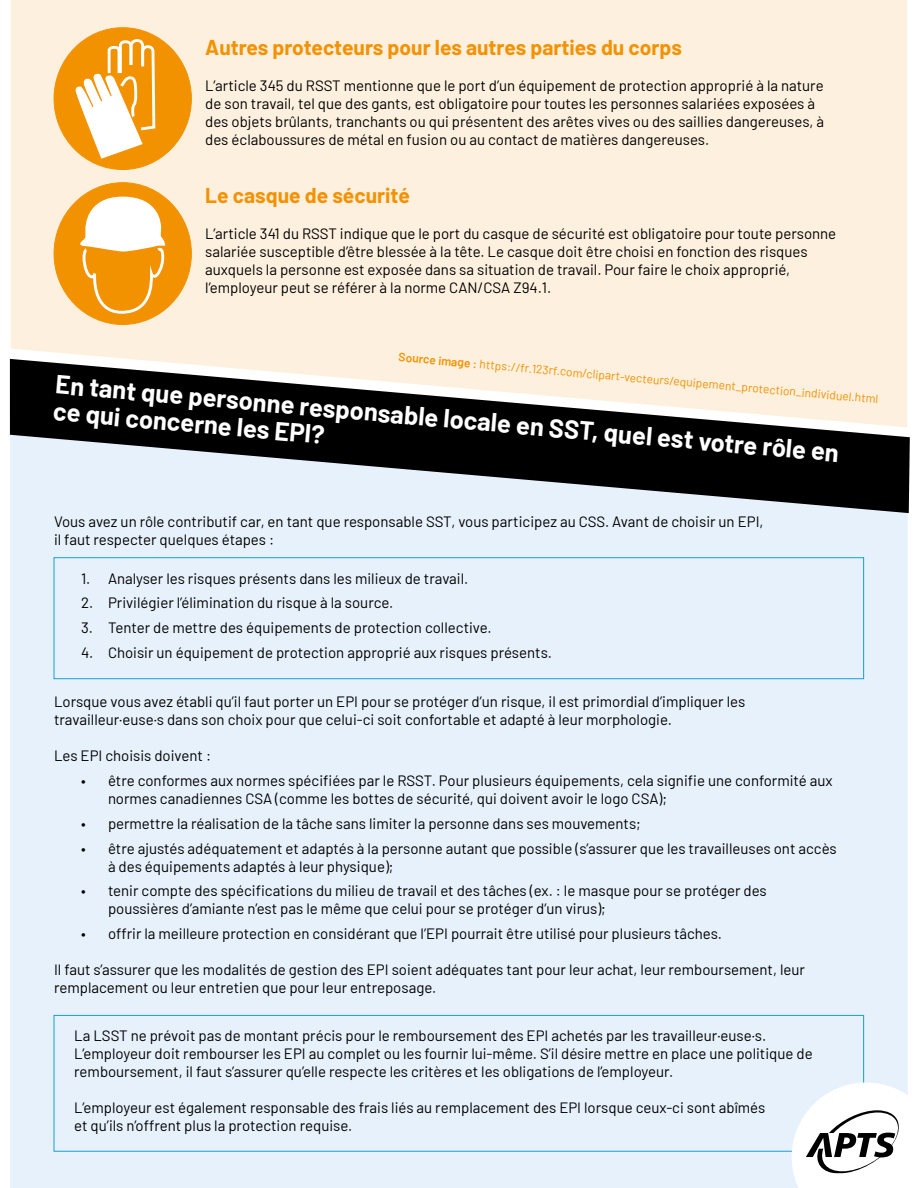
<style>
.page{position:relative;width:918px;height:1188px;background:#fff}
.page>*{position:absolute;margin:0;border:0;box-sizing:border-box;transform-origin:0 0}
.t1{font:700 25.5px/27px "Barlow";color:#fff}
.t2{font:700 21px "Barlow";color:#f39200}
.t3{font:15px/18px "Barlow";color:#000}
.t4{font:12px "Barlow";color:#f39200}
.t5{font:5.1px "Myriad Pro";color:#000}
.s1{font-weight:600}
</style>
<div class="page">
<div style="left:10px;top:513px;width:898px;height:675px;background:#e7f1fb"></div>
<div style="left:11px;top:0;width:896px;height:359px;background:#fef0de"></div>
<svg style="left:54px;top:28px;width:137px;height:142px"></svg>
<svg style="left:54px;top:183px;width:137px;height:141px"></svg>
<svg style="left:10px;top:359px;width:900px;height:154px;background:#7a7a79"></svg>
<div style="left:54px;top:557px;width:810px;height:122px;border:1px solid #169fdb"></div>
<div style="left:54px;top:1015px;width:810px;height:137px;border:1px solid #169fdb"></div>
<svg style="left:792px;top:1083px;width:116px;height:105px"></svg>
<h2 class="t2" style="left:205px;top:32px;width:478px">Autres protecteurs pour les autres parties du corps</h2>
<p class="t3" style="left:205px;top:75px;width:620px">L’article 345 du RSST mentionne que le port d’un équipement de protection approprié à la nature de son travail, tel que des gants, est obligatoire pour toutes les personnes salariées exposées à des objets brûlants, tranchants ou qui présentent des arêtes vives ou des saillies dangereuses, à des éclaboussures de métal en fusion ou au contact de matières dangereuses.</p>
<h2 class="t2" style="left:205px;top:180px;width:206px">Le casque de sécurité</h2>
<p class="t3" style="left:205px;top:224px;width:633px">L’article 341 du RSST indique que le port du casque de sécurité est obligatoire pour toute personne salariée susceptible d’être blessée à la tête. Le casque doit être choisi en fonction des risques auxquels la personne est exposée dans sa situation de travail. Pour faire le choix approprié, l’employeur peut se référer à la norme CAN/CSA Z94.1.</p>
<p class="t4" style="left:399px;top:348px;width:483px;rotate:5deg"><span class="s1">Source image :</span> https://fr.123rf.com/clipart-vecteurs/equipement_protection_individuel.html</p>
<h1 class="t1" style="left:57px;top:369px;width:788px;rotate:5deg">En tant que personne responsable locale en SST, quel est votre rôle en ce qui concerne les EPI?</h1>
<p class="t3" style="left:54px;top:512px;width:711px">Vous avez un rôle contributif car, en tant que responsable SST, vous participez au CSS. Avant de choisir un EPI, il faut respecter quelques étapes :</p>
<p class="t3" style="left:81px;top:568px;width:389px">1. Analyser les risques présents dans les milieux de travail.</p>
<p class="t3" style="left:81px;top:593px;width:314px">2. Privilégier l’élimination du risque à la source.</p>
<p class="t3" style="left:81px;top:617px;width:412px">3. Tenter de mettre des équipements de protection collective.</p>
<p class="t3" style="left:81px;top:642px;width:473px">4. Choisir un équipement de protection approprié aux risques présents.</p>
<p class="t3" style="left:54px;top:692px;width:693px">Lorsque vous avez établi qu’il faut porter un EPI pour se protéger d’un risque, il est primordial d’impliquer les travailleur·euse·s dans son choix pour que celui-ci soit confortable et adapté à leur morphologie.</p>
<p class="t3" style="left:54px;top:746px;width:159px">Les EPI choisis doivent :</p>
<p class="t3" style="left:108px;top:770px;width:726px;text-indent:-27px">• être conformes aux normes spécifiées par le RSST. Pour plusieurs équipements, cela signifie une conformité aux normes canadiennes CSA (comme les bottes de sécurité, qui doivent avoir le logo CSA);</p>
<p class="t3" style="left:81px;top:813px;width:561px">• permettre la réalisation de la tâche sans limiter la personne dans ses mouvements;</p>
<p class="t3" style="left:108px;top:838px;width:730px;text-indent:-27px">• être ajustés adéquatement et adaptés à la personne autant que possible (s’assurer que les travailleuses ont accès à des équipements adaptés à leur physique);</p>
<p class="t3" style="left:108px;top:881px;width:660px;text-indent:-27px">• tenir compte des spécifications du milieu de travail et des tâches (ex. : le masque pour se protéger des poussières d’amiante n’est pas le même que celui pour se protéger d’un virus);</p>
<p class="t3" style="left:81px;top:923px;width:643px">• offrir la meilleure protection en considérant que l’EPI pourrait être utilisé pour plusieurs tâches.</p>
<p class="t3" style="left:54px;top:959px;width:752px">Il faut s’assurer que les modalités de gestion des EPI soient adéquates tant pour leur achat, leur remboursement, leur remplacement ou leur entretien que pour leur entreposage.</p>
<p class="t3" style="left:74px;top:1025px;width:740px">La LSST ne prévoit pas de montant précis pour le remboursement des EPI achetés par les travailleur·euse·s.<br>L’employeur doit rembourser les EPI au complet ou les fournir lui-même. S’il désire mettre en place une politique de remboursement, il faut s’assurer qu’elle respecte les critères et les obligations de l’employeur.</p>
<p class="t3" style="left:74px;top:1097px;width:693px">L’employeur est également responsable des frais liés au remplacement des EPI lorsque ceux-ci sont abîmés et qu’ils n’offrent plus la protection requise.</p>
<p class="t5" style="left:773px;top:969px;width:12px">APTS</p>
</div>
